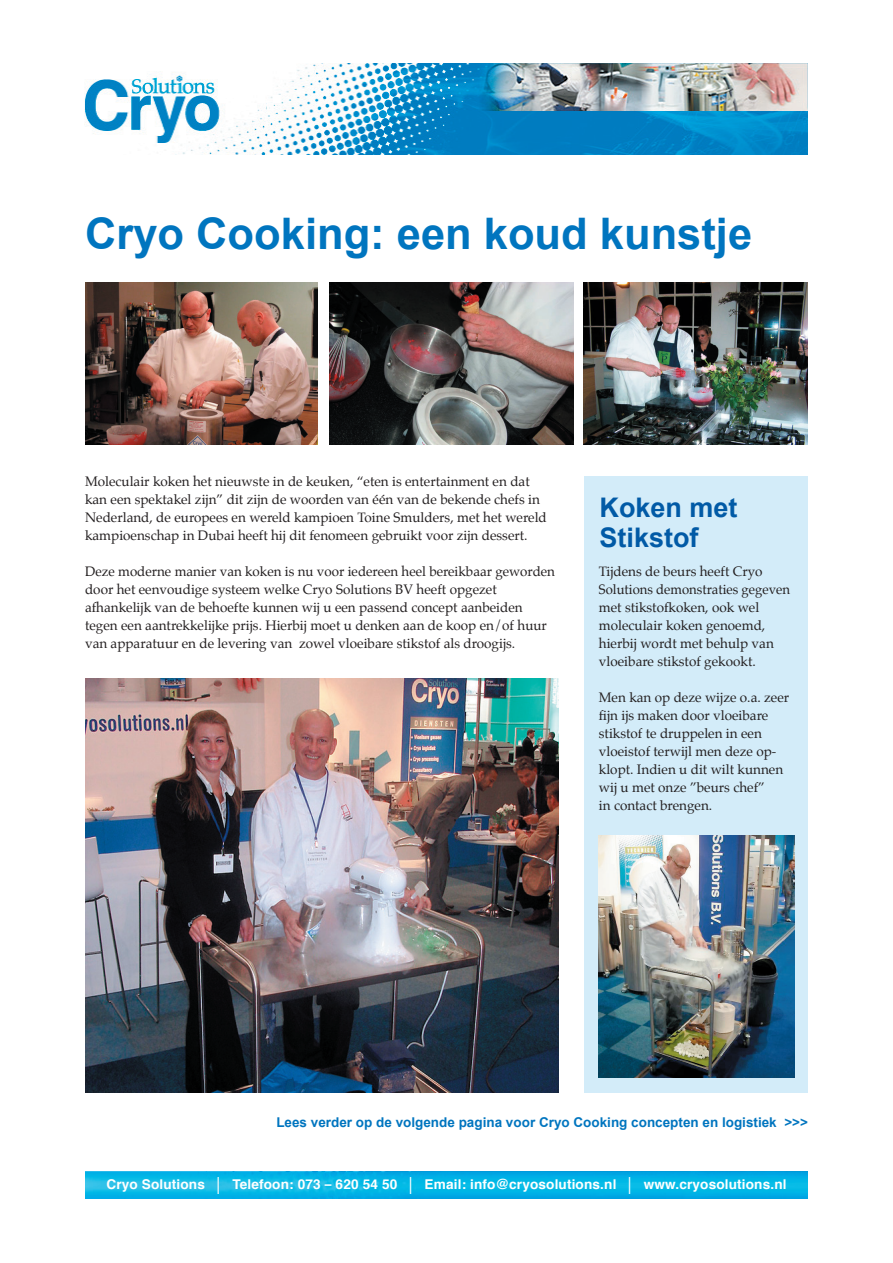
<style>
.page{position:relative;width:893px;height:1263px;background:#fff}
.page>*{position:absolute;margin:0;border:0;box-sizing:border-box;transform-origin:0 0}
.t1{font:700 43.5px "Arial";color:#0075bf}
.t2{font:700 27px/30px "Arial";color:#015aa6}
.t3{font:13.5px/18px "Palatino";color:#231f20}
.t4{font:700 13.5px "Helvetica";letter-spacing:.01em;color:#fff}
.t5{font:700 13.5px "Arial";color:#0075bf}
.s1{font-weight:400;font-size:23.7px}
</style>
<div class="page">
<img style="left:85px;top:1172px;width:723px;height:26px">
<svg style="left:573px;top:302px;width:11px;height:14px"></svg>
<img style="left:85px;top:64px;width:722px;height:91px">
<div style="left:584px;top:476px;width:224px;height:617px;background:#d3ecf9"></div>
<img style="left:599px;top:835px;width:195px;height:242px">
<img style="left:85px;top:283px;width:233px;height:162px">
<img style="left:329px;top:283px;width:244px;height:162px">
<img style="left:584px;top:283px;width:224px;height:162px">
<img style="left:85px;top:679px;width:473px;height:414px">
<h1 class="t1" style="left:85px;top:209px;width:669px">Cryo Cooking: een koud kunstje</h1>
<p class="t3" style="left:85px;top:473px;width:463px">Moleculair koken het nieuwste in de keuken, “eten is entertainment en dat kan een spektakel zijn” dit zijn de woorden van één van de bekende chefs in Nederland, de europees en wereld kampioen Toine Smulders, met het wereld kampioenschap in Dubai heeft hij dit fenomeen gebruikt voor zijn dessert.</p>
<p class="t3" style="left:85px;top:563px;width:471px">Deze moderne manier van koken is nu voor iedereen heel bereikbaar geworden door het eenvoudige systeem welke Cryo Solutions BV heeft opgezet afhankelijk van de behoefte kunnen wij u een passend concept aanbeiden tegen een aantrekkelijke prijs. Hierbij moet u denken aan de koop en/of huur van apparatuur en de levering van zowel vloeibare stikstof als droogijs.</p>
<h2 class="t2" style="left:600px;top:493px;width:140px">Koken met<br>Stikstof</h2>
<p class="t3" style="left:599px;top:563px;width:193px">Tijdens de beurs heeft Cryo<br>Solutions demonstraties gegeven met stikstofkoken, ook wel moleculair koken genoemd, hierbij wordt met behulp van vloeibare stikstof gekookt.</p>
<p class="t3" style="left:599px;top:689px;width:192px">Men kan op deze wijze o.a. zeer fijn ijs maken door vloeibare stikstof te druppelen in een vloeistof terwijl men deze op&shy;klopt. Indien u dit wilt kunnen wij u met onze ”beurs chef”<br>in contact brengen.</p>
<p class="t5" style="left:276px;top:1115px;width:533px">Lees verder op de volgende pagina voor Cryo Cooking concepten en logistiek &gt;&gt;&gt;</p>
<p class="t4" style="left:106px;top:1179px;width:682px">Cryo Solutions <span class="s1">|</span> Telefoon: 073 – 620 54 50 <span class="s1">|</span> Email: info@cryosolutions.nl <span class="s1">|</span> www.cryosolutions.nl</p>
</div>
